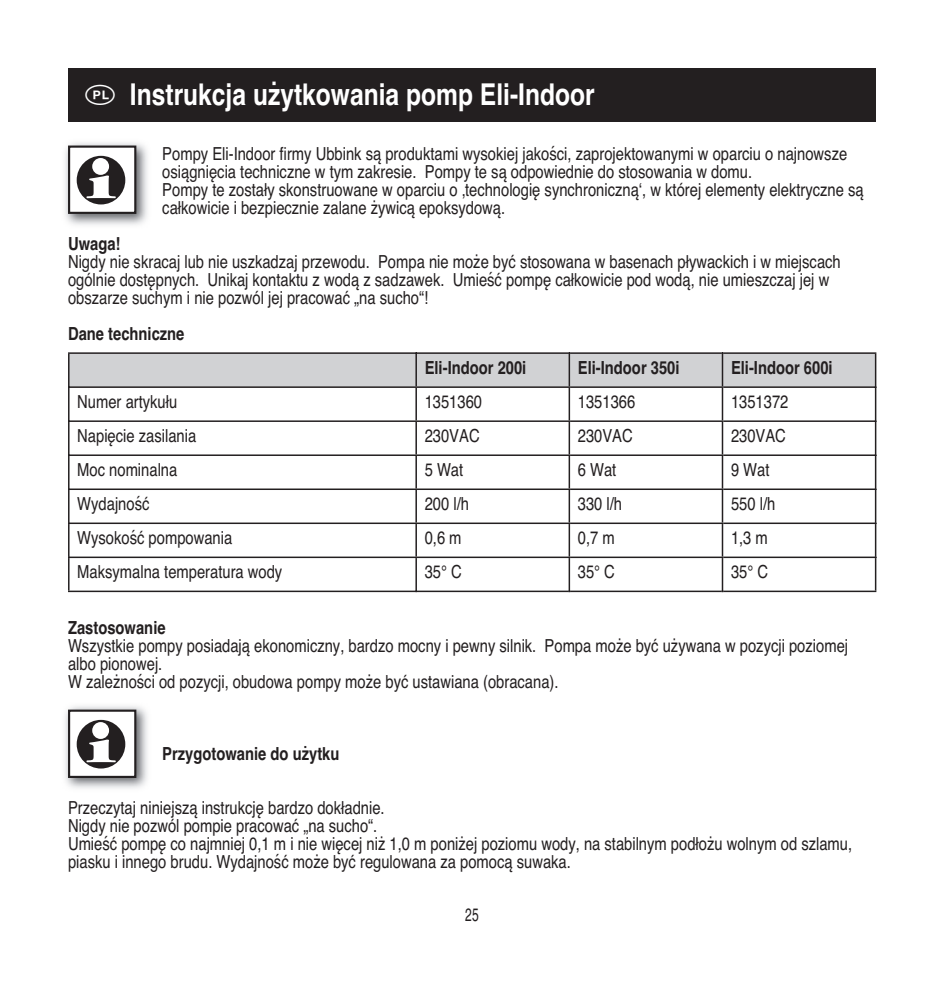
<style>
.page{position:relative;width:944px;height:987px;background:#fff}
.page>*{position:absolute;margin:0;border:0;box-sizing:border-box;transform-origin:0 0}
.t1{font:30px "Helvetica TCE Bold";color:#fff;scale:.82 1}
.t2{font:18px/18px "Helvetica TCE Regular";color:#231f20;scale:.82 1}
.t3{font:18px "Helvetica TCE Bold";color:#231f20;scale:.82 1}
.t4{font:condensed 18px "Helvetica";color:#231f20;scale:.82 1}
</style>
<div class="page">
<hr style="left:68px;top:388px;width:2px;height:32px;background:#231f20">
<hr style="left:415px;top:388px;width:2px;height:32px;background:#231f20">
<hr style="left:569px;top:388px;width:1px;height:32px;background:#231f20">
<hr style="left:722px;top:388px;width:1px;height:32px;background:#231f20">
<svg style="left:68px;top:352px;width:808px;height:36px;background:#c1c2c4"></svg>
<hr style="left:875px;top:388px;width:1px;height:32px;background:#231f20">
<hr style="left:68px;top:422px;width:2px;height:32px;background:#231f20">
<hr style="left:68px;top:420px;width:349px;height:2px;background:#231f20">
<hr style="left:415px;top:422px;width:2px;height:32px;background:#231f20">
<hr style="left:417px;top:420px;width:153px;height:2px;background:#231f20">
<hr style="left:569px;top:422px;width:1px;height:32px;background:#231f20">
<hr style="left:570px;top:420px;width:153px;height:2px;background:#231f20">
<hr style="left:722px;top:422px;width:1px;height:32px;background:#231f20">
<hr style="left:723px;top:420px;width:153px;height:2px;background:#231f20">
<hr style="left:875px;top:422px;width:1px;height:32px;background:#231f20">
<hr style="left:68px;top:456px;width:2px;height:32px;background:#231f20">
<hr style="left:68px;top:454px;width:349px;height:2px;background:#231f20">
<hr style="left:415px;top:456px;width:2px;height:32px;background:#231f20">
<hr style="left:417px;top:454px;width:153px;height:2px;background:#231f20">
<hr style="left:569px;top:456px;width:1px;height:32px;background:#231f20">
<hr style="left:570px;top:454px;width:153px;height:2px;background:#231f20">
<hr style="left:722px;top:456px;width:1px;height:32px;background:#231f20">
<hr style="left:723px;top:454px;width:153px;height:2px;background:#231f20">
<hr style="left:875px;top:456px;width:1px;height:32px;background:#231f20">
<hr style="left:68px;top:490px;width:2px;height:32px;background:#231f20">
<hr style="left:68px;top:488px;width:349px;height:2px;background:#231f20">
<hr style="left:415px;top:490px;width:2px;height:32px;background:#231f20">
<hr style="left:417px;top:488px;width:153px;height:2px;background:#231f20">
<hr style="left:569px;top:490px;width:1px;height:32px;background:#231f20">
<hr style="left:570px;top:488px;width:153px;height:2px;background:#231f20">
<hr style="left:722px;top:490px;width:1px;height:32px;background:#231f20">
<hr style="left:723px;top:488px;width:153px;height:2px;background:#231f20">
<hr style="left:875px;top:490px;width:1px;height:32px;background:#231f20">
<hr style="left:68px;top:524px;width:2px;height:32px;background:#231f20">
<hr style="left:68px;top:522px;width:349px;height:2px;background:#231f20">
<hr style="left:415px;top:524px;width:2px;height:32px;background:#231f20">
<hr style="left:417px;top:522px;width:153px;height:2px;background:#231f20">
<hr style="left:569px;top:524px;width:1px;height:32px;background:#231f20">
<hr style="left:570px;top:522px;width:153px;height:2px;background:#231f20">
<hr style="left:722px;top:524px;width:1px;height:32px;background:#231f20">
<hr style="left:723px;top:522px;width:153px;height:2px;background:#231f20">
<hr style="left:875px;top:524px;width:1px;height:32px;background:#231f20">
<hr style="left:68px;top:558px;width:2px;height:32px;background:#231f20">
<hr style="left:68px;top:556px;width:349px;height:2px;background:#231f20">
<hr style="left:68px;top:590px;width:347px;height:2px;background:#231f20">
<hr style="left:415px;top:558px;width:2px;height:34px;background:#231f20">
<hr style="left:417px;top:556px;width:153px;height:2px;background:#231f20">
<hr style="left:417px;top:590px;width:152px;height:2px;background:#231f20">
<hr style="left:569px;top:558px;width:1px;height:34px;background:#231f20">
<hr style="left:570px;top:556px;width:153px;height:2px;background:#231f20">
<hr style="left:570px;top:590px;width:152px;height:2px;background:#231f20">
<hr style="left:722px;top:558px;width:1px;height:34px;background:#231f20">
<hr style="left:723px;top:556px;width:153px;height:2px;background:#231f20">
<hr style="left:875px;top:558px;width:1px;height:32px;background:#231f20">
<hr style="left:723px;top:590px;width:153px;height:2px;background:#231f20">
<div style="left:68px;top:68px;width:808px;height:54px;background:#231f20"></div>
<img style="left:65px;top:142px;width:83px;height:83px">
<div style="left:69px;top:147px;width:66px;height:66px;background:#fff"></div>
<div style="left:77px;top:156px;width:48px;height:48px;background:#231f20;border-radius:50%"></div>
<svg style="left:86px;top:175px;width:30px;height:23px"></svg>
<div style="left:92px;top:158px;width:17px;height:17px;background:#fff;border-radius:50%"></div>
<div style="left:68px;top:145px;width:68px;height:69px;border:2px solid #231f20"></div>
<img style="left:65px;top:706px;width:83px;height:83px">
<div style="left:69px;top:710px;width:66px;height:66px;background:#fff"></div>
<div style="left:77px;top:719px;width:48px;height:49px;background:#231f20;border-radius:50%"></div>
<svg style="left:86px;top:739px;width:30px;height:23px"></svg>
<div style="left:92px;top:722px;width:17px;height:17px;background:#fff;border-radius:50%"></div>
<div style="left:68px;top:709px;width:68px;height:69px;border:2px solid #231f20"></div>
<h1 class="t1" style="left:130px;top:74px;width:568px">Instrukcja użytkowania pomp Eli-Indoor</h1>
<p class="t2" style="left:162px;top:146px;width:857px">Pompy Eli-Indoor firmy Ubbink są produktami wysokiej jakości, zaprojektowanymi w oparciu o najnowsze osiągnięcia techniczne w tym zakresie. Pompy te są odpowiednie do stosowania w domu.<br>Pompy te zostały skonstruowane w oparciu o ‚technologię synchroniczną‘, w której elementy elektryczne są całkowicie i bezpiecznie zalane żywicą epoksydową.</p>
<p class="t3" style="left:68px;top:232px;width:66px">Uwaga!</p>
<p class="t2" style="left:68px;top:254px;width:944px">Nigdy nie skracaj lub nie uszkadzaj przewodu. Pompa nie może być stosowana w basenach pływackich i w miejscach ogólnie dostępnych. Unikaj kontaktu z wodą z sadzawek. Umieść pompę całkowicie pod wodą, nie umieszczaj jej w obszarze suchym i nie pozwól jej pracować „na sucho“!</p>
<p class="t3" style="left:68px;top:322px;width:144px">Dane techniczne</p>
<p class="t3" style="left:425px;top:355px;width:126px">Eli-Indoor 200i</p>
<p class="t3" style="left:578px;top:355px;width:126px">Eli-Indoor 350i</p>
<p class="t3" style="left:731px;top:355px;width:126px">Eli-Indoor 600i</p>
<p class="t2" style="left:77px;top:394px;width:124px">Numer artykułu</p>
<p class="t2" style="left:425px;top:394px;width:72px">1351360</p>
<p class="t2" style="left:578px;top:394px;width:72px">1351366</p>
<p class="t2" style="left:731px;top:394px;width:72px">1351372</p>
<p class="t2" style="left:77px;top:428px;width:147px">Napięcie zasilania</p>
<p class="t2" style="left:425px;top:428px;width:69px">230VAC</p>
<p class="t2" style="left:578px;top:428px;width:69px">230VAC</p>
<p class="t2" style="left:731px;top:428px;width:69px">230VAC</p>
<p class="t2" style="left:77px;top:462px;width:124px">Moc nominalna</p>
<p class="t2" style="left:425px;top:462px;width:49px">5 Wat</p>
<p class="t2" style="left:578px;top:462px;width:49px">6 Wat</p>
<p class="t2" style="left:731px;top:462px;width:49px">9 Wat</p>
<p class="t2" style="left:77px;top:496px;width:90px">Wydajność</p>
<p class="t2" style="left:425px;top:496px;width:56px">200 l/h</p>
<p class="t2" style="left:578px;top:496px;width:56px">330 l/h</p>
<p class="t2" style="left:731px;top:496px;width:56px">550 l/h</p>
<p class="t2" style="left:77px;top:530px;width:191px">Wysokość pompowania</p>
<p class="t2" style="left:425px;top:530px;width:47px">0,6 m</p>
<p class="t2" style="left:578px;top:530px;width:47px">0,7 m</p>
<p class="t2" style="left:731px;top:530px;width:47px">1,3 m</p>
<p class="t2" style="left:77px;top:564px;width:252px">Maksymalna temperatura wody</p>
<p class="t2" style="left:425px;top:564px;width:47px">35° C</p>
<p class="t2" style="left:578px;top:564px;width:47px">35° C</p>
<p class="t2" style="left:731px;top:564px;width:47px">35° C</p>
<p class="t3" style="left:68px;top:615px;width:121px">Zastosowanie</p>
<p class="t2" style="left:68px;top:638px;width:953px">Wszystkie pompy posiadają ekonomiczny, bardzo mocny i pewny silnik. Pompa może być używana w pozycji poziomej albo pionowej.<br>W zależności od pozycji, obudowa pompy może być ustawiana (obracana).</p>
<p class="t3" style="left:162px;top:741px;width:218px">Przygotowanie do użytku</p>
<p class="t2" style="left:68px;top:800px;width:958px">Przeczytaj niniejszą instrukcję bardzo dokładnie.<br>Nigdy nie pozwól pompie pracować „na sucho“.<br>Umieść pompę co najmniej 0,1 m i nie więcej niż 1,0 m poniżej poziomu wody, na stabilnym podłożu wolnym od szlamu, piasku i innego brudu. Wydajność może być regulowana za pomocą suwaka.</p>
<p class="t4" style="left:465px;top:904px;width:18px">25</p>
</div>
